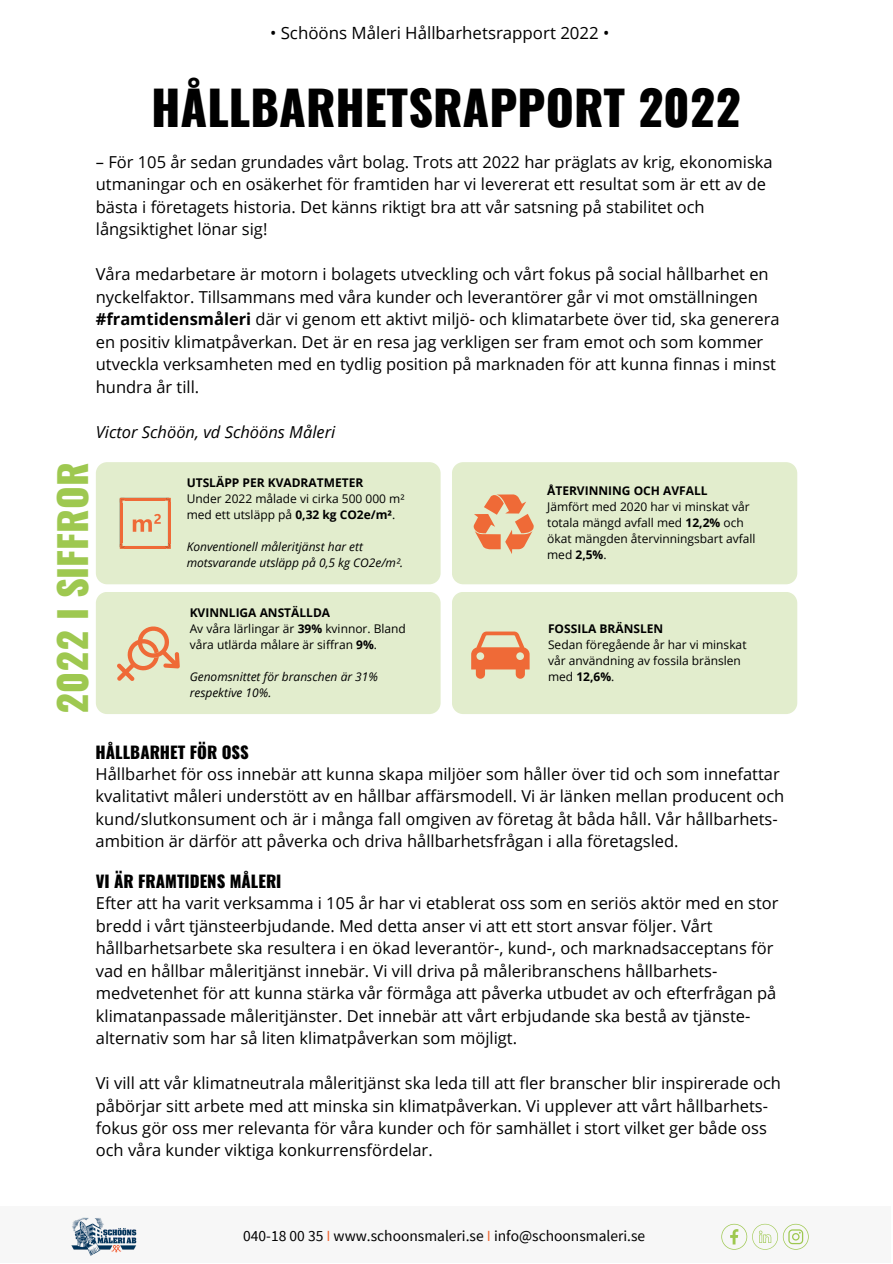
<style>
.page{position:relative;width:893px;height:1264px;background:#fff}
.page>*{position:absolute;margin:0;border:0;box-sizing:border-box;transform-origin:0 0}
.t1{font:800 47.25px "Oswald";color:#000}
.t2{font:800 37.95px "Oswald";color:#9ec850}
.t3{font:16.8px "Open Sans";color:#000}
.t4{font:16.5px/22.5px "Open Sans";color:#000}
.t5{font:800 16.5px "Oswald";color:#000}
.t6{font:italic 16.5px "Open Sans";color:#000}
.t7{font:15.45px "Source Sans Pro";color:#000}
.t8{font:12px/16px "Open Sans";color:#000}
.t9{font:italic 12px/16px "Open Sans";color:#000}
.t10{font:700 12px "Open Sans";color:#000}
.s1{font-weight:700}
.s2{color:#ef6a37}
</style>
<div class="page">
<div style="left:452px;top:462px;width:345px;height:122px;background:#e2edcd"></div>
<div style="left:452px;top:592px;width:345px;height:122px;background:#e2edcd"></div>
<div style="left:0;top:1206px;width:890px;height:56px;background:#f7f7f7"></div>
<svg style="left:721px;top:1223px;width:87px;height:26px"></svg>
<img style="left:71px;top:1217px;width:66px;height:38px">
<div style="left:96px;top:592px;width:344px;height:122px;background:#e2edcd"></div>
<div style="left:96px;top:462px;width:344px;height:122px;background:#e2edcd"></div>
<p class="t3" style="left:270px;top:21px;width:341px">• Schööns Måleri Hållbarhetsrapport 2022 •</p>
<h1 class="t1" style="left:151px;top:75px;width:591px">HÅLLBARHETSRAPPORT 2022</h1>
<p class="t4" style="left:96px;top:150px;width:678px">– För 105 år sedan grundades vårt bolag. Trots att 2022 har präglats av krig, ekonomiska utmaningar och en osäkerhet för framtiden har vi levererat ett resultat som är ett av de bästa i företagets historia. Det känns riktigt bra att vår satsning på stabilitet och långsiktighet lönar sig!</p>
<p class="t4" style="left:96px;top:262px;width:685px">Våra medarbetare är motorn i bolagets utveckling och vårt fokus på social hållbarhet en nyckelfaktor. Tillsammans med våra kunder och leverantörer går vi mot omställningen <span class="s1">#framtidensmåleri</span> där vi genom ett aktivt miljö- och klimatarbete över tid, ska generera en positiv klimatpåverkan. Det är en resa jag verkligen ser fram emot och som kommer utveckla verksamheten med en tydlig position på marknaden för att kunna finnas i minst hundra år till.</p>
<p class="t6" style="left:96px;top:420px;width:241px">Victor Schöön, vd Schööns Måleri</p>
<h2 class="t2" style="left:47px;top:713px;width:252px;rotate:-90deg">2022 I SIFFROR</h2>
<p class="t10" style="left:187px;top:474px;width:178px">UTSLÄPP PER KVADRATMETER</p>
<p class="t8" style="left:187px;top:490px;width:219px">Under 2022 målade vi cirka 500 000 m² med ett utsläpp på <span class="s1">0,32 kg CO2e/m²</span>.</p>
<p class="t9" style="left:187px;top:538px;width:218px">Konventionell måleritjänst har ett motsvarande utsläpp på 0,5 kg CO2e/m².</p>
<p class="t8" style="left:190px;top:604px;width:218px"><span class="s1">KVINNLIGA ANSTÄLLDA<br></span>Av våra lärlingar är <span class="s1">39%</span> kvinnor. Bland våra utlärda målare är siffran <span class="s1">9%</span>.</p>
<p class="t9" style="left:190px;top:668px;width:190px">Genomsnittet för branschen är 31% respektive 10%.</p>
<p class="t10" style="left:547px;top:482px;width:162px">ÅTERVINNING OCH AVFALL</p>
<p class="t8" style="left:547px;top:498px;width:210px">Jämfört med 2020 har vi minskat vå r totala mängd avfall med <span class="s1">12,2%</span> och ökat mängden återvinningsbart avfall med <span class="s1">2,5%</span>.</p>
<p class="t10" style="left:548px;top:620px;width:117px">FOSSILA BRÄNSLEN</p>
<p class="t8" style="left:548px;top:636px;width:200px">Sedan föregående år har vi minskat vår användning av fossila bränslen med <span class="s1">12,6%</span>.</p>
<p class="t5" style="left:96px;top:740px;width:155px">HÅLLBARHET FÖR OSS</p>
<p class="t4" style="left:96px;top:762px;width:690px">Hållbarhet för oss innebär att kunna skapa miljöer som håller över tid och som innefattar kvalitativt måleri understött av en hållbar affärsmodell. Vi är länken mellan producent och kund/slutkonsument och ä r i må nga fall omgiven av företag åt båda hå ll. Vå r hå llbarhets&shy;ambition ä r dä rför att påverka och driva hå llbarhetsfrågan i alla företagsled.</p>
<p class="t5" style="left:96px;top:869px;width:187px">VI ÄR FRAMTIDENS MÅLERI</p>
<p class="t4" style="left:96px;top:891px;width:684px">Efter att ha varit verksamma i 105 år har vi etablerat oss som en seriös aktör med en stor bredd i vårt tjänsteerbjudande. Med detta anser vi att ett stort ansvar följer. Vårt hållbarhetsarbete ska resultera i en ökad leverantör-, kund-, och marknadsacceptans för vad en hållbar måleritjänst innebär. Vi vill driva på måleribranschens hållbarhets&shy;medvetenhet för att kunna stärka vår förmåga att påverka utbudet av och efterfrågan på klimatanpassade måleritjänster. Det innebär att vårt erbjudande ska bestå av tjänste&shy;alternativ som har så liten klimatpåverkan som möjligt.</p>
<p class="t4" style="left:96px;top:1071px;width:686px">Vi vill att vår klimatneutrala måleritjänst ska leda till att fler branscher blir inspirerade och påbörjar sitt arbete med att minska sin klimatpåverkan. Vi upplever att vårt hållbarhets&shy;fokus gör oss mer relevanta för våra kunder och för samhället i stort vilket ger både oss och våra kunder viktiga konkurrensfördelar.</p>
<p class="t7" style="left:243px;top:1225px;width:403px">040-18 00 35 <span class="s2">I</span> www.schoonsmaleri.se <span class="s2">I</span> info@schoonsmaleri.se</p>
</div>
